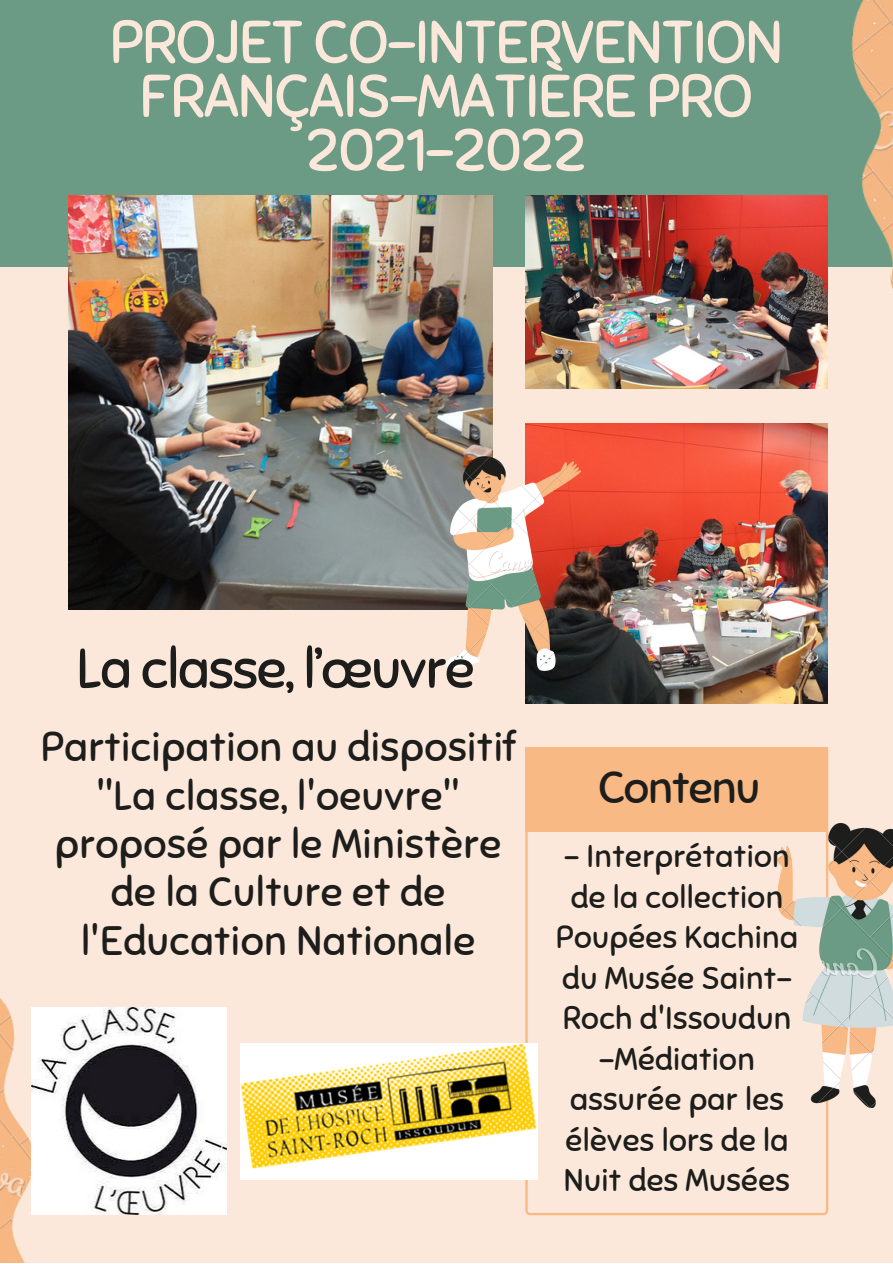
<style>
.page{position:relative;width:893px;height:1264px;background:#fff}
.page>*{position:absolute;margin:0;border:0;box-sizing:border-box;transform-origin:0 0}
.t1{font:60px/54px "Sniglet";letter-spacing:-.025em;color:#fbe8da;text-align:center}
.t2{font:55.5px "Sniglet";letter-spacing:-.025em;color:#1d1d1b}
.t3{font:45px "Sniglet";letter-spacing:-.025em;color:#1d1d1b}
.t4{font:40.95px/48.3px "Sniglet";letter-spacing:.01em;color:#1d1d1b;text-align:center}
.t5{font:31.5px/40.5px "Sniglet";letter-spacing:.01em;color:#1d1d1b;text-align:center}
</style>
<div class="page">
<div style="left:0;top:0;width:892px;height:1262px;background:#fbe8da"></div>
<div style="left:0;top:0;width:892px;height:267px;background:#6b9b85"></div>
<img style="left:827px;top:0;width:65px;height:333px">
<img style="left:0;top:998px;width:76px;height:264px">
<img style="left:69px;top:195px;width:423px;height:414px">
<img style="left:525px;top:195px;width:302px;height:194px">
<img style="left:525px;top:423px;width:302px;height:280px">
<img style="left:446px;top:456px;width:134px;height:214px">
<svg style="left:525px;top:747px;width:303px;height:468px"></svg>
<div style="left:525px;top:747px;width:302px;height:84px;background:#f8b985"></div>
<img style="left:777px;top:823px;width:115px;height:284px">
<img style="left:31px;top:1007px;width:196px;height:207px">
<img style="left:240px;top:1043px;width:297px;height:136px">
<h1 class="t1" style="left:110px;top:16px;width:675px">PROJET CO-INTERVENTION<br>FRANÇAIS-MATIÈRE PRO<br>2021-2022</h1>
<h2 class="t2" style="left:76px;top:634px;width:400px">La classe, l’œuvre</h2>
<h3 class="t4" style="left:41px;top:723px;width:476px">Participation au dispositif "La classe, l'oeuvre" proposé par le Ministère de la Culture et de l'Education Nationale</h3>
<h3 class="t3" style="left:598px;top:760px;width:163px">Contenu</h3>
<p class="t5" style="left:556px;top:836px;width:244px">- Interprétation de la collection<br>Poupées Kachina du Musée Saint-<br>Roch d'Issoudun -Médiation assurée par les élèves lors de la<br>Nuit des Musées</p>
</div>
